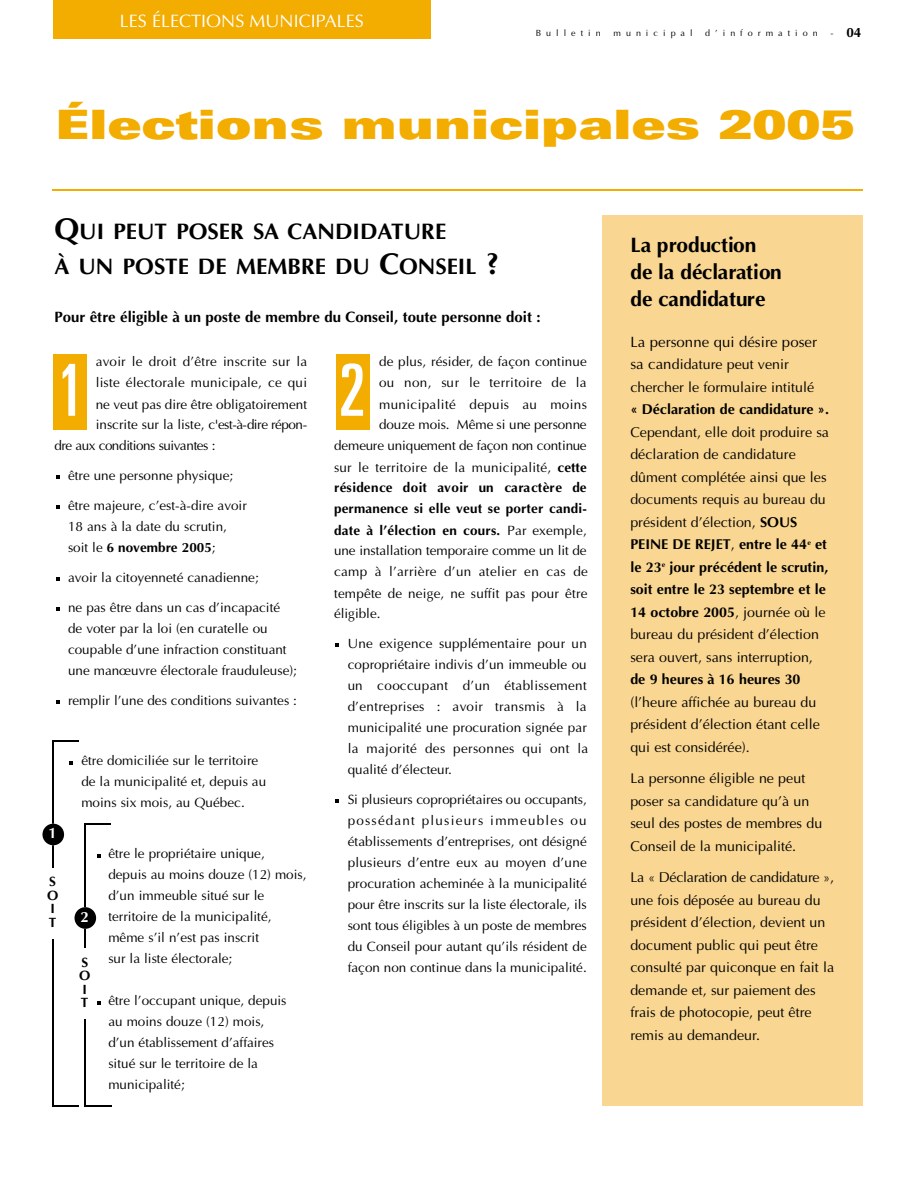
<style>
.page{position:relative;width:918px;height:1188px;background:#fff}
.page>*{position:absolute;margin:0;border:0;box-sizing:border-box;transform-origin:0 0}
.t1{font:ultra-condensed 72px "Univers";color:#fff}
.t2{font:900 expanded 40.5px "Univers";color:#f3ac00}
.t3{font:700 22.5px/34.5px "Optima";color:#000}
.t4{font:700 21px/27px "Optima";color:#000}
.t5{font:18px "Optima";color:#fff}
.t6{font:700 15px "Optima";color:#000}
.t7{font:15px "Optima";color:#000}
.t8{font:700 15px "Optima";color:#fff}
.t9{font:14.25px/22.5px "Optima";color:#000}
.t10{font:700 14.25px "Optima";color:#000}
.t11{font:13.5px/21px "Optima";color:#000}
.t12{font:700 13.5px/13.5px "Optima";letter-spacing:.01em;color:#000}
.t13{font:13.5px "Optima";letter-spacing:.025em;color:#000}
.t14{font:13.5px "Optima";letter-spacing:-.04em;color:#000}
.t15{font:9px "Optima";letter-spacing:.56em;color:#000}
.s1{font-weight:400;font-size:9px}
.s2{font-size:30px}
.s3{font-weight:700}
.s4{font-weight:400}
.s5{font-size:15px}
</style>
<div class="page">
<div style="left:53px;top:0;width:378px;height:39px;background:#f3ac00"></div>
<svg style="left:336px;top:799px;width:3px;height:4px"></svg>
<svg style="left:336px;top:643px;width:3px;height:4px"></svg>
<svg style="left:97px;top:1001px;width:4px;height:4px"></svg>
<svg style="left:97px;top:854px;width:4px;height:4px"></svg>
<svg style="left:69px;top:761px;width:4px;height:4px"></svg>
<svg style="left:56px;top:700px;width:4px;height:4px"></svg>
<svg style="left:56px;top:607px;width:4px;height:4px"></svg>
<svg style="left:56px;top:577px;width:4px;height:4px"></svg>
<svg style="left:56px;top:505px;width:4px;height:4px"></svg>
<svg style="left:56px;top:475px;width:4px;height:4px"></svg>
<hr style="left:53px;top:190px;width:810px;height:1px;background:#f3ac00">
<div style="left:602px;top:215px;width:261px;height:891px;background:#f9d691"></div>
<div style="left:53px;top:355px;width:34px;height:75px;background:#f3ac00"></div>
<div style="left:336px;top:355px;width:34px;height:75px;background:#f3ac00"></div>
<hr style="left:52px;top:1105px;width:27px;height:2px;background:#000">
<hr style="left:52px;top:741px;width:2px;height:365px;background:#000">
<hr style="left:52px;top:740px;width:26px;height:2px;background:#000">
<svg style="left:42px;top:824px;width:22px;height:21px"></svg>
<hr style="left:84px;top:1105px;width:27px;height:2px;background:#000">
<hr style="left:84px;top:824px;width:2px;height:282px;background:#000">
<svg style="left:86px;top:824px;width:25px;height:1px"></svg>
<svg style="left:75px;top:907px;width:21px;height:22px"></svg>
<div style="left:45px;top:868px;width:15px;height:71px;background:#fff"></div>
<div style="left:77px;top:948px;width:15px;height:71px;background:#fff"></div>
<h3 class="t5" style="left:120px;top:14px;width:245px">LES ÉLECTIONS MUNICIPALES</h3>
<p class="t15" style="left:536px;top:29px;width:67px">Bulletin</p>
<p class="t15" style="left:613px;top:29px;width:81px">municipal</p>
<p class="t15" style="left:705px;top:29px;width:114px">d’information</p>
<p class="t12" style="left:831px;top:27px;width:32px"><span class="s1">-</span> 04</p>
<h2 class="t2" style="left:55px;top:109px;width:801px">Élections municipales 2005</h2>
<h3 class="t3" style="left:54px;top:216px;width:446px"><span class="s2">Q</span>UI PEUT POSER SA CANDIDATURE<br>À UN POSTE DE MEMBRE DU <span class="s2">C</span>ONSEIL <span class="s2">?</span></h3>
<p class="t6" style="left:54px;top:311px;width:488px">Pour être éligible à un poste de membre du Conseil, toute personne doit :</p>
<p class="t11" style="left:379px;top:353px;width:209px">de plus, résider, de façon continue</p>
<p class="t11" style="left:379px;top:374px;width:209px">ou non, sur le territoire de la</p>
<p class="t13" style="left:379px;top:398px;width:209px">m u n ic ip a lité depuis au moins</p>
<p class="t11" style="left:379px;top:416px;width:209px">douze mois. Même si une personne</p>
<p class="t11" style="left:334px;top:437px;width:254px">demeure uniquement de façon non continue</p>
<p class="t11" style="left:334px;top:458px;width:254px">sur le territoire de la municipalité, <span class="s3">cette</span></p>
<p class="t12" style="left:334px;top:482px;width:254px">résidence doit avoir un caractère de</p>
<p class="t12" style="left:334px;top:503px;width:254px">permanence si elle veut se porter candi-</p>
<p class="t12" style="left:334px;top:525px;width:254px">date à l’élection en cours. <span class="s4">Par exemple,</span></p>
<p class="t11" style="left:334px;top:542px;width:254px">une installation temporaire comme un lit de</p>
<p class="t13" style="left:334px;top:566px;width:255px">camp à l’arrière d’un atelier en cas de</p>
<p class="t11" style="left:334px;top:584px;width:255px">tempête de neige, ne suffit pas pour être</p>
<p class="t11" style="left:334px;top:605px;width:48px">éligible.</p>
<p class="t11" style="left:348px;top:635px;width:242px">Une exigence supplémentaire pour un copropriétaire indivis d’un immeuble ou un cooccupant d’un établissement d’entreprises : avoir transmis à la municipalité une procuration signée par la majorité des personnes qui ont la qualité d’électeur.</p>
<p class="t11" style="left:348px;top:790px;width:241px;text-align:justify">Si plusieurs copropriétaires ou occupants, possédant plusieurs immeubles ou établissements d’entreprises, ont désigné plusieurs d’entre eux au moyen d’une procuration acheminée à la municipalité pour être inscrits sur la liste électorale, ils sont tous éligibles à un poste de membres du Conseil pour autant qu’ils résident de façon non continue dans la municipalité.</p>
<p class="t11" style="left:96px;top:353px;width:213px">avoir le droit d’être inscrite sur la</p>
<p class="t11" style="left:96px;top:374px;width:213px">liste électorale municipale, ce qui</p>
<p class="t11" style="left:96px;top:395px;width:213px">ne veut pas dire être obligatoirement</p>
<p class="t11" style="left:96px;top:416px;width:213px">inscrite sur la liste, c'est-à-dire répon-</p>
<p class="t14" style="left:54px;top:440px;width:163px">dre aux conditions suivantes :</p>
<p class="t11" style="left:68px;top:466px;width:167px">être une personne physique;</p>
<p class="t11" style="left:68px;top:497px;width:180px">être majeure, c’est-à-dire avoir<br>18 ans à la date du scrutin, soit le <span class="s3">6 novembre 2005</span>;</p>
<p class="t11" style="left:68px;top:569px;width:192px">avoir la citoyenneté canadienne;</p>
<p class="t11" style="left:68px;top:599px;width:230px">ne pas être dans un cas d’incapacité de voter par la loi (en curatelle ou coupable d’une infraction constituant une manœuvre électorale frauduleuse);</p>
<p class="t11" style="left:68px;top:691px;width:230px">remplir l’une des conditions suivantes :</p>
<h1 class="t1" style="left:57px;top:364px;width:28px">1</h1>
<h1 class="t1" style="left:339px;top:364px;width:28px">2</h1>
<p class="t11" style="left:81px;top:751px;width:186px">être domiciliée sur le territoire de la municipalité et, depuis au moins six mois, au Québec.</p>
<p class="t11" style="left:108px;top:844px;width:200px">être le propriétaire unique,<br>depuis au moins douze (12) mois, d’un immeuble situé sur le territoire de la municipalité, même s’il n’est pas inscrit<br>sur la liste électorale;</p>
<p class="t11" style="left:108px;top:991px;width:180px">être l’occupant unique, depuis au moins douze (12) mois, d’un établissement d’affaires situé sur le territoire de la municipalité;</p>
<p class="t8" style="left:49px;top:827px;width:10px">1</p>
<p class="t12" style="left:47px;top:876px;width:13px">S<br>O<br>I<br>T</p>
<p class="t8" style="left:81px;top:911px;width:10px">2</p>
<p class="t12" style="left:79px;top:957px;width:13px">S<br>O<br>I<br>T</p>
<h3 class="t4" style="left:630px;top:234px;width:153px">La production de la déclaration de candidature</h3>
<p class="t7" style="left:630px;top:336px;width:188px">La personne qui désire poser</p>
<p class="t9" style="left:630px;top:355px;width:185px"><span class="s5">sa can</span>didature peut venir chercher le formulaire intitulé</p>
<p class="t10" style="left:630px;top:404px;width:200px">« Déclaration de candidature ».</p>
<p class="t9" style="left:630px;top:422px;width:200px">Cependant, elle doit produire sa déclaration de candidature dûment complétée ainsi que les documents requis au bureau du président d’élection, <span class="s3">SOUS<br>PEINE DE REJET</span>, <span class="s3">entre le 44</span><sup>e</sup> <span class="s3">et le 23</span><sup>e</sup> <span class="s3">jour précédent le scrutin, soit entre le 23 septembre et le<br>14 octobre 2005</span>, journée où le bureau du président d’élection sera ouvert, sans interruption,</p>
<p class="t10" style="left:630px;top:674px;width:172px">de 9 heures à 16 heures 30</p>
<p class="t9" style="left:630px;top:692px;width:191px">(l’heure affichée au bureau du président d’élection étant celle qui est considérée).</p>
<p class="t9" style="left:630px;top:769px;width:193px">La personne éligible ne peut poser sa candidature qu’à un seul des postes de membres du<br>Conseil de la municipalité.</p>
<p class="t9" style="left:630px;top:868px;width:205px">La « Déclaration de candidature », une fois déposée au bureau du président d’élection, devient un document public qui peut être consulté par quiconque en fait la demande et, sur paiement des frais de photocopie, peut être remis au demandeur.</p>
</div>
